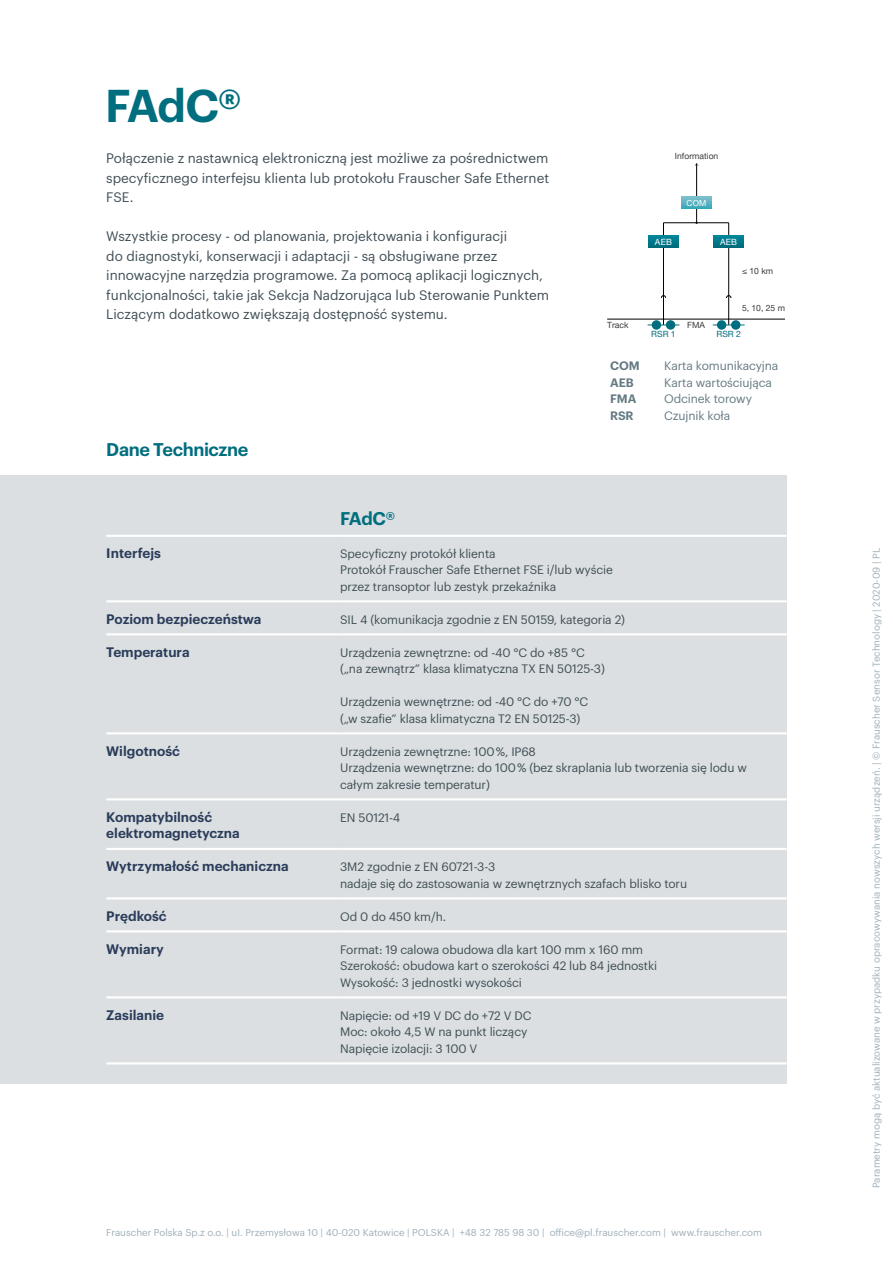
<style>
.page{position:relative;width:893px;height:1263px;background:#fff}
.page>*{position:absolute;margin:0;border:0;box-sizing:border-box;transform-origin:0 0}
.t1{font:600 45px "Graphik LCG";color:#006e7e}
.t2{font:600 18px "Graphik LCG";letter-spacing:-.02em;color:#006e7e}
.t3{font:13.5px/19.5px "Graphik LCG";color:#3f4e55;text-align:justify}
.t4{font:600 13.5px/16.5px "Graphik LCG";color:#2a3c5a}
.t5{font:12px/16.5px "Graphik LCG";letter-spacing:-.01em;color:#3f4e55}
.t6{font:12px "Graphik LCG";letter-spacing:-.01em;color:#647a84}
.t7{font:600 12px "Graphik LCG";letter-spacing:-.01em;color:#647a84}
.t8{font:9.75px "Graphik LCG";color:#9fafb9}
.t9{font:8.55px "Helvetica Neue LTW1 G";color:#3c3c3b}
.t10{font:8.55px "Helvetica Neue LTW1 G";color:#006e7e}
.t11{font:8.55px "Helvetica Neue LTW1 G";letter-spacing:.02em;color:#fff}
.t12{font:8.25px "Helvetica Neue LTW1 G";color:#fff}
</style>
<div class="page">
<div style="left:0;top:475px;width:787px;height:608px;background:#dbdfe1"></div>
<hr style="left:106px;top:535px;width:234px;height:2px;background:#fff">
<hr style="left:340px;top:535px;width:447px;height:2px;background:#fff">
<hr style="left:106px;top:996px;width:234px;height:2px;background:#fff">
<hr style="left:340px;top:996px;width:447px;height:2px;background:#fff">
<hr style="left:106px;top:600px;width:234px;height:2px;background:#fff">
<hr style="left:340px;top:600px;width:447px;height:2px;background:#fff">
<hr style="left:106px;top:633px;width:234px;height:2px;background:#fff">
<hr style="left:340px;top:633px;width:447px;height:2px;background:#fff">
<hr style="left:106px;top:732px;width:234px;height:2px;background:#fff">
<hr style="left:340px;top:732px;width:447px;height:2px;background:#fff">
<hr style="left:106px;top:798px;width:234px;height:2px;background:#fff">
<hr style="left:340px;top:798px;width:447px;height:2px;background:#fff">
<hr style="left:106px;top:848px;width:234px;height:2px;background:#fff">
<hr style="left:340px;top:848px;width:447px;height:2px;background:#fff">
<hr style="left:106px;top:897px;width:234px;height:2px;background:#fff">
<hr style="left:340px;top:897px;width:447px;height:2px;background:#fff">
<hr style="left:106px;top:930px;width:234px;height:2px;background:#fff">
<hr style="left:340px;top:930px;width:447px;height:2px;background:#fff">
<hr style="left:106px;top:1062px;width:234px;height:2px;background:#fff">
<hr style="left:340px;top:1062px;width:447px;height:2px;background:#fff">
<hr style="left:696px;top:164px;width:1px;height:59px;background:#000">
<hr style="left:607px;top:319px;width:178px;height:1px;background:#000">
<hr style="left:663px;top:223px;width:1px;height:102px;background:#000">
<svg style="left:648px;top:236px;width:31px;height:12px"></svg>
<hr style="left:728px;top:223px;width:1px;height:102px;background:#000">
<svg style="left:713px;top:236px;width:31px;height:12px"></svg>
<svg style="left:726px;top:295px;width:5px;height:3px"></svg>
<hr style="left:663px;top:222px;width:66px;height:1px;background:#000">
<svg style="left:681px;top:197px;width:31px;height:12px"></svg>
<div style="left:652px;top:320px;width:9px;height:10px;background:#006e7e;border-radius:50%"></div>
<div style="left:666px;top:320px;width:9px;height:10px;background:#006e7e;border-radius:50%"></div>
<hr style="left:648px;top:324px;width:31px;height:1px;background:#006e7e">
<hr style="left:713px;top:324px;width:32px;height:1px;background:#006e7e">
<div style="left:717px;top:320px;width:9px;height:10px;background:#006e7e;border-radius:50%"></div>
<div style="left:731px;top:320px;width:9px;height:10px;background:#006e7e;border-radius:50%"></div>
<h1 class="t1" style="left:105px;top:71px;width:138px">FAdC®</h1>
<p class="t3" style="left:106px;top:147px;width:444px">Połączenie z nastawnicą elektroniczną jest możliwe za pośrednictwem specyficznego interfejsu klienta lub protokołu Frauscher Safe Ethernet FSE.</p>
<p class="t3" style="left:106px;top:225px;width:444px;text-align:left">Wszystkie procesy - od planowania, projektowania i konfiguracji<br>do diagnostyki, konserwacji i adaptacji - są obsługiwane przez innowacyjne narzędzia programowe. Za pomocą aplikacji logicznych, funkcjonalności, takie jak Sekcja Nadzorująca lub Sterowanie Punktem Liczącym dodatkowo zwiększają dostępność systemu.</p>
<h2 class="t2" style="left:106px;top:435px;width:144px">Dane Techniczne</h2>
<h2 class="t2" style="left:340px;top:504px;width:56px">FAdC®</h2>
<p class="t9" style="left:675px;top:151px;width:45px">Information</p>
<p class="t12" style="left:687px;top:198px;width:21px">COM</p>
<p class="t11" style="left:655px;top:236px;width:19px">AEB</p>
<p class="t11" style="left:720px;top:236px;width:19px">AEB</p>
<p class="t9" style="left:607px;top:320px;width:23px">Track</p>
<p class="t9" style="left:687px;top:320px;width:19px">FMA</p>
<p class="t9" style="left:742px;top:266px;width:33px">≤ 10 km</p>
<p class="t9" style="left:742px;top:302px;width:44px">5, 10, 25 m</p>
<p class="t10" style="left:651px;top:329px;width:26px">RSR 1</p>
<p class="t10" style="left:716px;top:329px;width:26px">RSR 2</p>
<p class="t7" style="left:610px;top:357px;width:31px">COM</p>
<p class="t6" style="left:664px;top:357px;width:116px">Karta komunikacyjna</p>
<p class="t7" style="left:610px;top:373px;width:25px">AEB</p>
<p class="t6" style="left:664px;top:373px;width:109px">Karta wartościująca</p>
<p class="t7" style="left:610px;top:390px;width:28px">FMA</p>
<p class="t6" style="left:664px;top:390px;width:89px">Odcinek torowy</p>
<p class="t7" style="left:610px;top:406px;width:25px">RSR</p>
<p class="t6" style="left:664px;top:406px;width:68px">Czujnik koła</p>
<p class="t4" style="left:106px;top:543px;width:56px">Interfejs</p>
<p class="t5" style="left:340px;top:544px;width:274px">Specyficzny protokół klienta<br>Protokół Frauscher Safe Ethernet FSE i/lub wyście przez transoptor lub zestyk przekaźnika</p>
<p class="t4" style="left:106px;top:609px;width:157px">Poziom bezpieczeństwa</p>
<p class="t5" style="left:340px;top:610px;width:286px">SIL 4 (komunikacja zgodnie z EN 50159, kategoria 2)</p>
<p class="t4" style="left:106px;top:642px;width:85px">Temperatura</p>
<p class="t5" style="left:340px;top:643px;width:266px">Urządzenia zewnętrzne: od -40 °C do +85 °C („na zewnątrz” klasa klimatyczna TX EN 50125-3)</p>
<p class="t5" style="left:340px;top:693px;width:250px">Urządzenia wewnętrzne: od -40 °C do +70 °C („w szafie” klasa klimatyczna T2 EN 50125-3)</p>
<p class="t4" style="left:106px;top:741px;width:75px">Wilgotność</p>
<p class="t5" style="left:340px;top:742px;width:408px">Urządzenia zewnętrzne: 100 %, IP68<br>Urządzenia wewnętrzne: do 100 % (bez skraplania lub tworzenia się lodu w całym zakresie temperatur)</p>
<p class="t4" style="left:106px;top:807px;width:135px">Kompatybilność elektromagnetyczna</p>
<p class="t5" style="left:340px;top:808px;width:62px">EN 50121-4</p>
<p class="t4" style="left:106px;top:857px;width:184px">Wytrzymałość mechaniczna</p>
<p class="t5" style="left:340px;top:858px;width:348px">3M2 zgodnie z EN 60721-3-3<br>nadaje się do zastosowania w zewnętrznych szafach blisko toru</p>
<p class="t4" style="left:106px;top:906px;width:62px">Prędkość</p>
<p class="t5" style="left:340px;top:907px;width:108px">Od 0 do 450 km/h.</p>
<p class="t4" style="left:106px;top:939px;width:59px">Wymiary</p>
<p class="t5" style="left:340px;top:940px;width:319px">Format: 19 calowa obudowa dla kart 100 mm x 160 mm<br>Szerokość: obudowa kart o szerokości 42 lub 84 jednostki<br>Wysokość: 3 jednostki wysokości</p>
<p class="t4" style="left:106px;top:1005px;width:59px">Zasilanie</p>
<p class="t5" style="left:340px;top:1006px;width:193px">Napięcie: od +19 V DC do +72 V DC<br>Moc: około 4,5 W na punkt liczący<br>Napięcie izolacji: 3 100 V</p>
<p class="t8" style="left:106px;top:1225px;width:657px">Frauscher Polska Sp.z o.o. | uI. Przemysłowa 10 | 40-020 Katowice | POLSKA | +48 32 785 98 30 | office@pl.frauscher.com | www.frauscher.com</p>
<p class="t8" style="left:869px;top:1188px;width:641px;rotate:-90deg">Parametry mogą być aktualizowane w przypadku opracowywania nowszych wersji urządzeń. | © Frauscher Sensor Technology | 2020-09 | PL</p>
</div>
